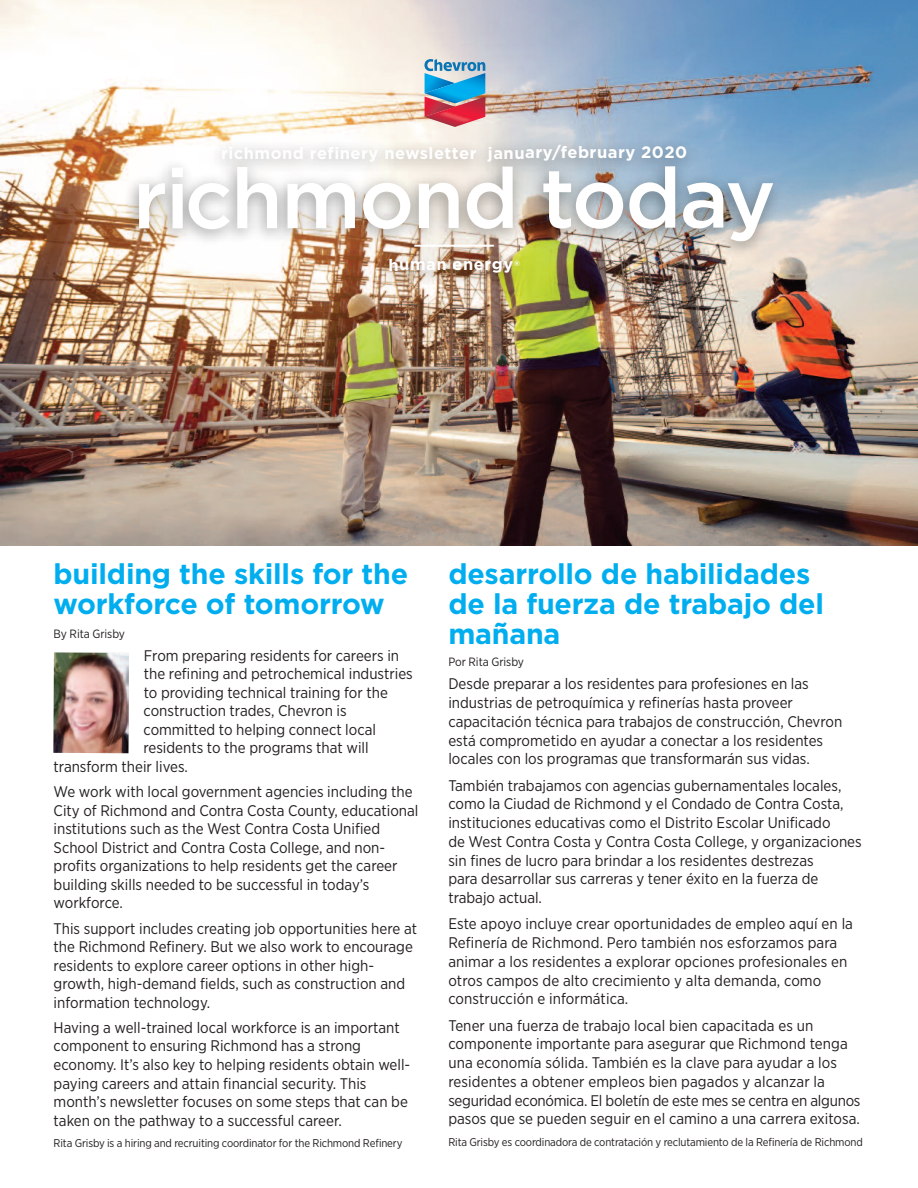
<style>
.page{position:relative;width:918px;height:1188px;background:#fff}
.page>*{position:absolute;margin:0;border:0;box-sizing:border-box;transform-origin:0 0}
.t1{font:500 84px "Gotham";letter-spacing:-.025em;color:#fff}
.t2{font:700 28.5px/30px "Gotham";letter-spacing:-.005em;color:#00aeef}
.t3{font:700 16.5px/26.4px "Gotham";letter-spacing:.03em;color:#fff;text-align:center}
.t4{font:15.3px/18.8px "Gotham Narrow";color:#231f20}
.t5{font:12px "Gotham Narrow";letter-spacing:-.005em;color:#231f20}
.t6{font:11.25px "Gotham Narrow";letter-spacing:-.01em;color:#231f20}
</style>
<div class="page">
<img style="left:53px;top:653px;width:76px;height:100px">
<img style="left:0;top:0;width:918px;height:545px">
<img style="left:0;top:57px;width:918px;height:334px">
<p class="t3" style="left:221px;top:140px;width:468px">richmond refinery newsletter january/february 2020</p>
<h1 class="t1" style="left:133px;top:150px;width:644px">richmond today</h1>
<p class="t3" style="left:388px;top:225px;width:133px">_________ human energy<sup>®</sup></p>
<h2 class="t2" style="left:54px;top:559px;width:356px">building the skills for the workforce of tomorrow</h2>
<p class="t5" style="left:54px;top:629px;width:73px">By Rita Grisby</p>
<p class="t4" style="left:144px;top:647px;width:257px">From preparing residents for careers in</p>
<p class="t4" style="left:144px;top:666px;width:271px">the refining and petrochemical industries</p>
<p class="t4" style="left:144px;top:684px;width:246px">to providing technical training for the</p>
<p class="t4" style="left:144px;top:703px;width:205px">construction trades, Chevron is</p>
<p class="t4" style="left:144px;top:721px;width:234px">committed to helping connect local</p>
<p class="t4" style="left:143px;top:740px;width:227px">residents to the programs that will</p>
<p class="t4" style="left:54px;top:758px;width:136px">transform their lives.</p>
<p class="t4" style="left:54px;top:784px;width:366px">We work with local government agencies including the City of Richmond and Contra Costa County, educational institutions such as the West Contra Costa Unified School District and Contra Costa College, and non&shy;profits organizations to help residents get the career building skills needed to be successful in today’s workforce.</p>
<p class="t4" style="left:54px;top:920px;width:365px">This support includes creating job opportunities here at the Richmond Refinery. But we also work to encourage residents to explore career options in other high&shy;growth, high-demand fields, such as construction and information technology.</p>
<p class="t4" style="left:54px;top:1019px;width:358px">Having a well-trained local workforce is an important component to ensuring Richmond has a strong economy. It’s also key to helping residents obtain well&shy;paying careers and attain financial security. This month’s newsletter focuses on some steps that can be taken on the pathway to a successful career.</p>
<p class="t6" style="left:54px;top:1139px;width:350px">Rita Grisby is a hiring and recruiting coordinator for the Richmond Refinery</p>
<h2 class="t2" style="left:448px;top:559px;width:377px">desarrollo de habilidades de la fuerza de trabajo del mañana</h2>
<p class="t5" style="left:448px;top:658px;width:77px">Por Rita Grisby</p>
<p class="t4" style="left:448px;top:676px;width:395px">Desde preparar a los residentes para profesiones en las industrias de petroquímica y refinerías hasta proveer capacitación técnica para trabajos de construcción, Chevron está comprometido en ayudar a conectar a los residentes locales con los programas que transformarán sus vidas.</p>
<p class="t4" style="left:448px;top:777px;width:415px">También trabajamos con agencias gubernamentales locales, como la Ciudad de Richmond y el Condado de Contra Costa, instituciones educativas como el Distrito Escolar Unificado<br>de West Contra Costa y Contra Costa College, y organizaciones sin fines de lucro para brindar a los residentes destrezas<br>para desarrollar sus carreras y tener éxito en la fuerza de trabajo actual.</p>
<p class="t4" style="left:448px;top:916px;width:406px">Este apoyo incluye crear oportunidades de empleo aquí en la Refinería de Richmond. Pero también nos esforzamos para animar a los residentes a explorar opciones profesionales en otros campos de alto crecimiento y alta demanda, como construcción e informática.</p>
<p class="t4" style="left:448px;top:1017px;width:414px">Tener una fuerza de trabajo local bien capacitada es un componente importante para asegurar que Richmond tenga una economía sólida. También es la clave para ayudar a los residentes a obtener empleos bien pagados y alcanzar la seguridad económica. El boletín de este mes se centra en algunos pasos que se pueden seguir en el camino a una carrera exitosa.</p>
<p class="t6" style="left:448px;top:1138px;width:416px">Rita Grisby es coordinadora de contratación y reclutamiento de la Refinería de Richmond</p>
</div>
